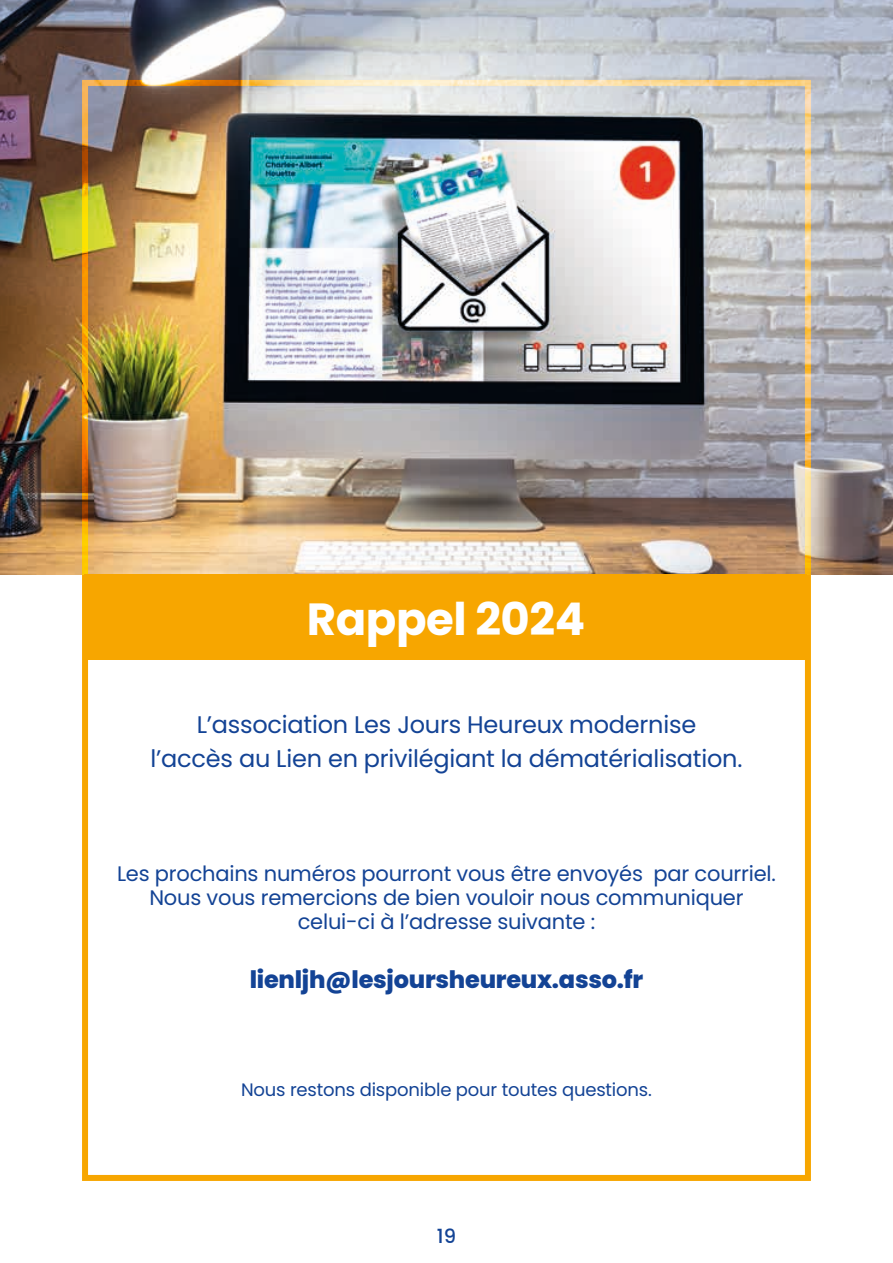
<style>
.page{position:relative;width:893px;height:1263px;background:#fff}
.page>*{position:absolute;margin:0;border:0;box-sizing:border-box;transform-origin:0 0}
.t1{font:700 45px "Poppins";letter-spacing:-.01em;color:#fff}
.t2{font:24px/34.5px "Poppins";letter-spacing:-.01em;color:#134395;text-align:center}
.t3{font:800 24px "Poppins";letter-spacing:-.01em;color:#134395}
.t4{font:21px/24px "Poppins";letter-spacing:-.01em;color:#134395;text-align:center}
.t5{font:500 19.5px "Poppins";color:#134395}
.t6{font:18px "Poppins";letter-spacing:-.01em;color:#134395}
</style>
<div class="page">
<img style="left:0;top:0;width:893px;height:574px">
<div style="left:82px;top:80px;width:729px;height:1101px;border:6px solid #f7a600"></div>
<div style="left:84px;top:574px;width:723px;height:85px;background:#f7a600"></div>
<h1 class="t1" style="left:307px;top:593px;width:280px">Rappel 2024</h1>
<p class="t2" style="left:151px;top:707px;width:593px">L’association Les Jours Heureux modernise<br>l’accès au Lien en privilégiant la dématérialisation.</p>
<p class="t4" style="left:117px;top:862px;width:660px">Les prochains numéros pourront vous être envoyés par courriel.<br>Nous vous remercions de bien vouloir nous communiquer celui-ci à l’adresse suivante :</p>
<p class="t3" style="left:250px;top:965px;width:395px">lienljh@lesjoursheureux.asso.fr</p>
<p class="t6" style="left:241px;top:1079px;width:412px">Nous restons disponible pour toutes questions.</p>
<p class="t5" style="left:437px;top:1225px;width:21px">19</p>
</div>
